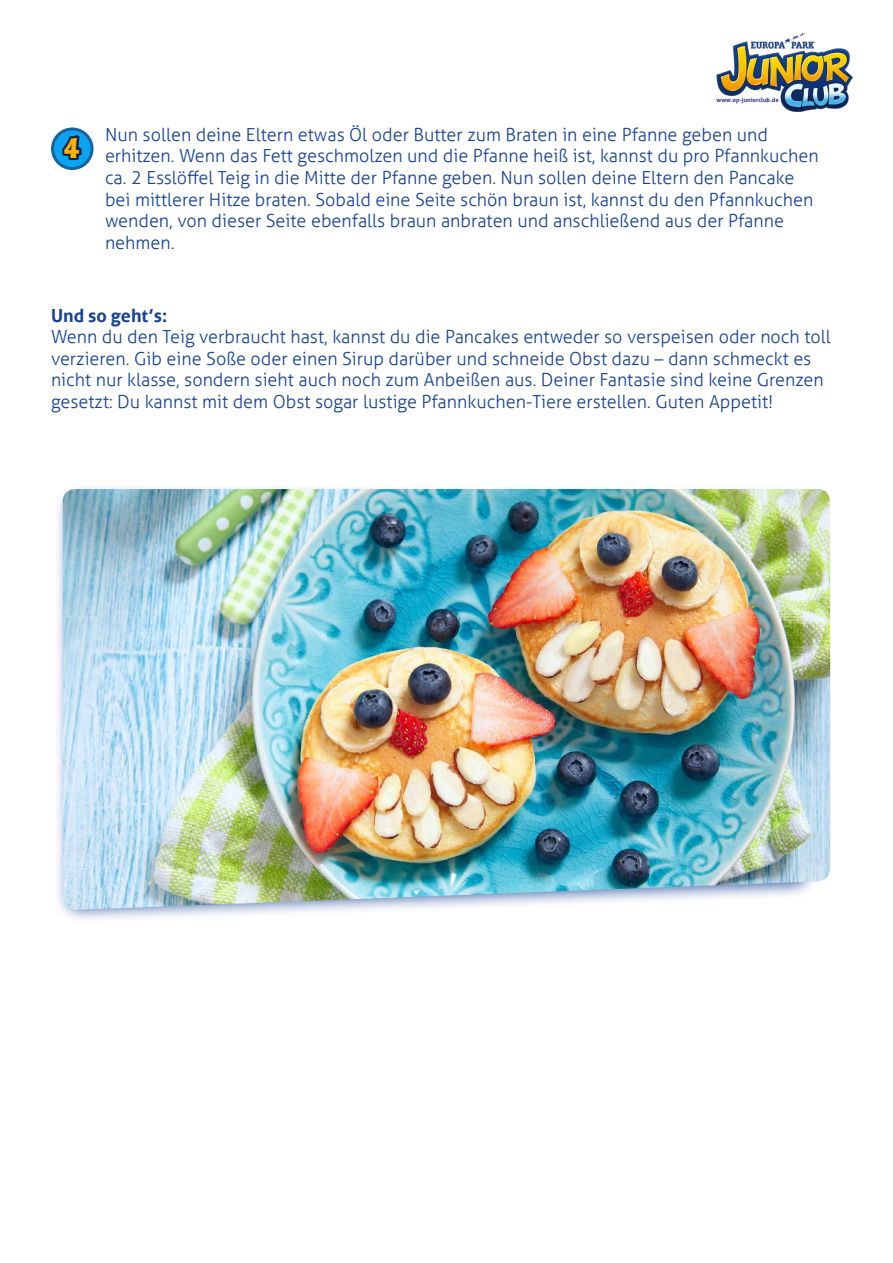
<style>
.page{position:relative;width:893px;height:1263px;background:#fff}
.page>*{position:absolute;margin:0;border:0;box-sizing:border-box;transform-origin:0 0}
.t1{font:22.5px "EPJC Cartoon Shout";color:#feb200}
.t2{font:300 18px/21.6px "Aller";color:#164194}
.t3{font:700 18px "Aller";color:#164194}
.t4{font:700 6px "Aller";color:#273582}
</style>
<div class="page">
<svg style="left:53px;top:129px;width:39px;height:40px"></svg>
<div style="left:51px;top:128px;width:43px;height:42px;border:3px solid #16639d;border-radius:50%"></div>
<svg style="left:60px;top:132px;width:24px;height:30px"></svg>
<img style="left:716px;top:32px;width:137px;height:80px">
<div style="left:54px;top:484px;width:766px;height:439px;background:#164194;opacity:.75"></div>
<img style="left:63px;top:489px;width:767px;height:421px">
<p class="t1" style="left:64px;top:135px;width:18px">4</p>
<p class="t4" style="left:716px;top:96px;width:64px">www.ep-juniorclub.de</p>
<p class="t2" style="left:105px;top:124px;width:715px">Nun sollen deine Eltern etwas Öl oder Butter zum Braten in eine Pfanne geben und erhitzen. Wenn das Fett geschmolzen und die Pfanne heiß ist, kannst du pro Pfannkuchen ca. 2 Esslöffel Teig in die Mitte der Pfanne geben. Nun sollen deine Eltern den Pancake bei mittlerer Hitze braten. Sobald eine Seite schön braun ist, kannst du den Pfannkuchen wenden, von dieser Seite ebenfalls braun anbraten und anschließend aus der Pfanne nehmen.</p>
<p class="t3" style="left:51px;top:304px;width:118px">Und so geht’s:</p>
<p class="t2" style="left:51px;top:326px;width:781px">Wenn du den Teig verbraucht hast, kannst du die Pancakes entweder so verspeisen oder noch toll verzieren. Gib eine Soße oder einen Sirup darüber und schneide Obst dazu – dann schmeckt es nicht nur klasse, sondern sieht auch noch zum Anbeißen aus. Deiner Fantasie sind keine Grenzen gesetzt: Du kannst mit dem Obst sogar lustige Pfannkuchen-Tiere erstellen. Guten Appetit!</p>
</div>
